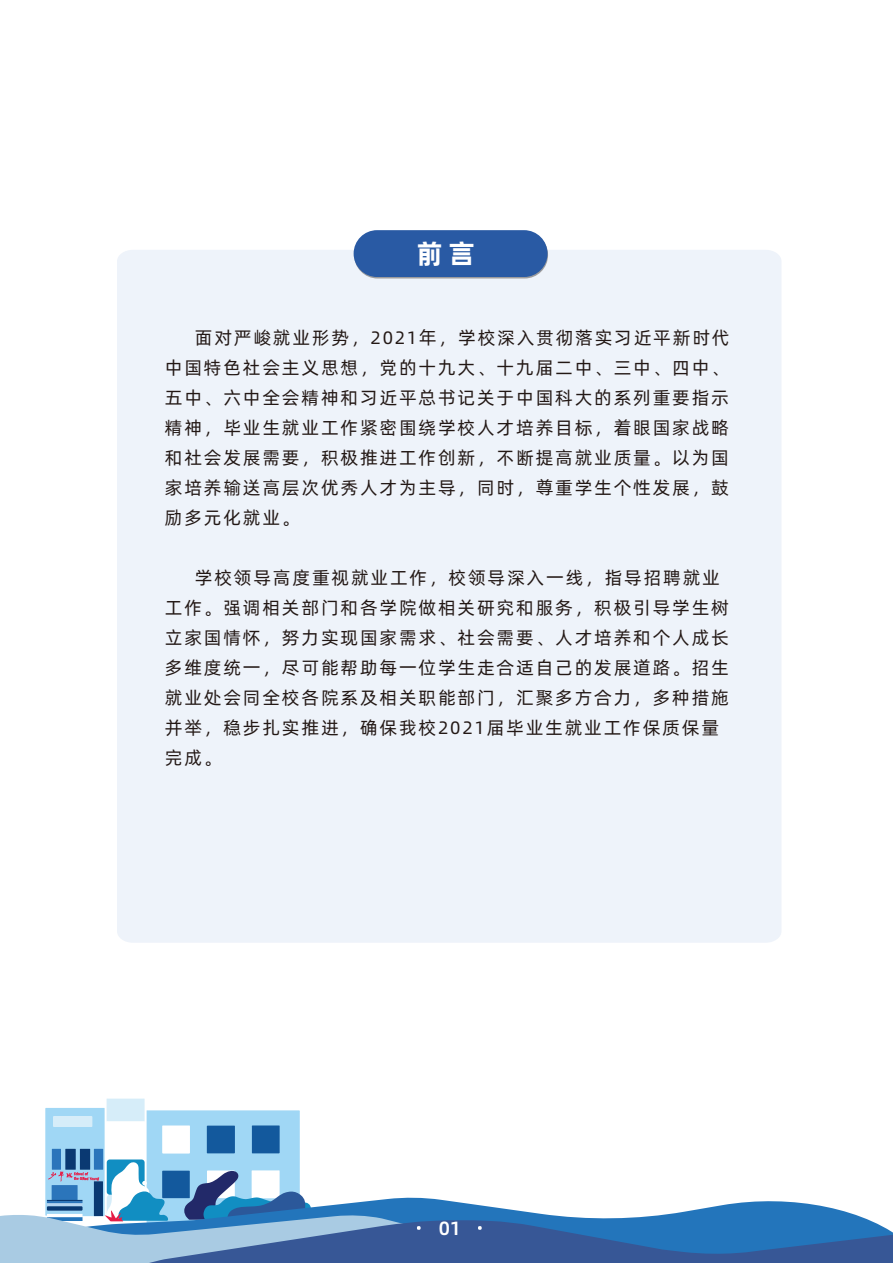
<style>
.page{position:relative;width:893px;height:1263px;background:#fff}
.page>*{position:absolute;margin:0;border:0;box-sizing:border-box;transform-origin:0 0}
.t1{font:27px "Alibaba Pu Hui Ti B";color:#fff}
.t2{font:19.2px "Alibaba Pu Hui Ti M";color:#fff}
.t3{font:18px/30px "Alibaba Pu Hui Ti R";letter-spacing:.1em;color:#231815;text-align:justify}
</style>
<div class="page">
<div style="left:117px;top:250px;width:664px;height:693px;background:#eef3fa"></div>
<svg style="left:354px;top:232px;width:194px;height:46px"></svg>
<div style="left:354px;top:230px;width:194px;height:47px;background:#295aa4;border-radius:23px"></div>
<svg style="left:0;top:1098px;width:893px;height:165px"></svg>
<h1 class="t1" style="left:416px;top:232px;width:60px">前言</h1>
<p class="t3" style="left:165px;top:322px;width:566px;text-indent:30px">面对严峻就业形势，2021年，学校深入贯彻落实习近平新时代中国特色社会主义思想，党的十九大、十九届二中、三中、四中、五中、六中全会精神和习近平总书记关于中国科大的系列重要指示精神，毕业生就业工作紧密围绕学校人才培养目标，着眼国家战略和社会发展需要，积极推进工作创新，不断提高就业质量。以为国家培养输送高层次优秀人才为主导，同时，尊重学生个性发展，鼓励多元化就业。</p>
<p class="t3" style="left:165px;top:562px;width:566px;text-align:left;text-indent:30px">学校领导高度重视就业工作，校领导深入一线，指导招聘就业工作。强调相关部门和各学院做相关研究和服务，积极引导学生树立家国情怀，努力实现国家需求、社会需要、人才培养和个人成长多维度统一，尽可能帮助每一位学生走合适自己的发展道路。招生就业处会同全校各院系及相关职能部门，汇聚多方合力，多种措施并举，稳步扎实推进，确保我校2021届毕业生就业工作保质保量完成。</p>
<p class="t2" style="left:439px;top:1213px;width:24px">01</p>
</div>
